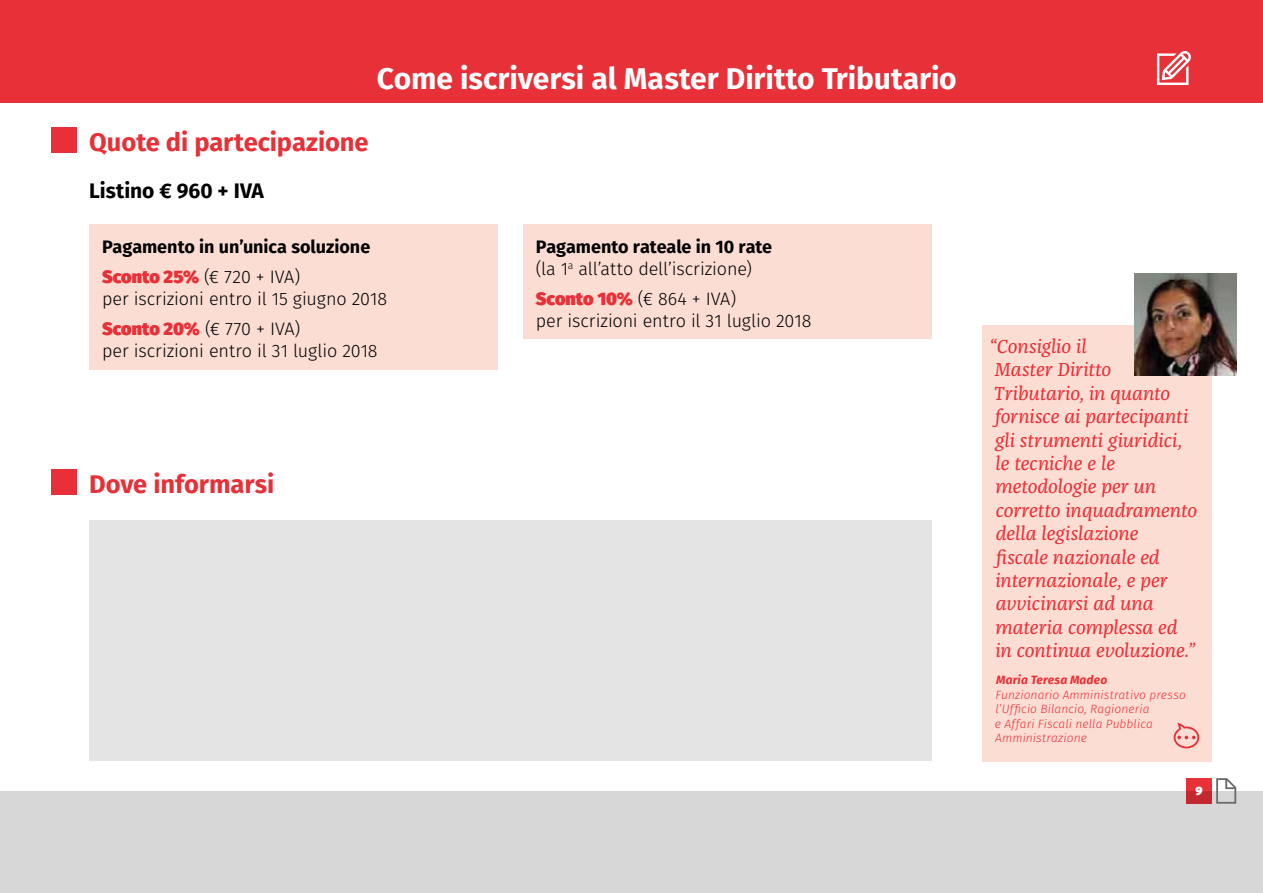
<style>
.page{position:relative;width:1263px;height:893px;background:#fff}
.page>*{position:absolute;margin:0;border:0;box-sizing:border-box;transform-origin:0 0}
.t1{font:700 30px "Fira Sans";letter-spacing:-.005em;color:#fff}
.t2{font:700 25.5px "Fira Sans";letter-spacing:-.005em;color:#e73037}
.t3{font:700 21px "Fira Sans";letter-spacing:-.005em;color:#000}
.t4{font:italic 19.5px/23.4px "Franziska Pro";color:#e73037}
.t5{font:300 18px/21.6px "Fira Sans";letter-spacing:-.005em;color:#000}
.t6{font:700 18px/30.2px "Fira Sans";letter-spacing:-.005em;color:#000}
.t7{font:italic 300 12px/14.4px "Fira Sans";letter-spacing:.01em;color:#e73037}
.t8{font:italic 700 12px "Fira Sans";letter-spacing:.015em;color:#e73037}
.t9{font:900 12px "Fira Sans";color:#fff}
.s1{font-weight:900;color:#e73037}
.s2{font-weight:300}
.s3{font-weight:700}
</style>
<div class="page">
<div style="left:0;top:0;width:1263px;height:102px;background:#e73037"></div>
<div style="left:0;top:791px;width:1263px;height:102px;background:#d7d7d7"></div>
<div style="left:982px;top:325px;width:230px;height:436px;background:#fcddd4"></div>
<img style="left:1134px;top:274px;width:102px;height:102px">
<svg style="left:1174px;top:723px;width:25px;height:25px"></svg>
<div style="left:89px;top:224px;width:408px;height:145px;background:#fcddd4"></div>
<div style="left:51px;top:128px;width:26px;height:25px;background:#e73037"></div>
<div style="left:51px;top:469px;width:26px;height:26px;background:#e73037"></div>
<div style="left:89px;top:520px;width:842px;height:241px;background:#e4e4e4"></div>
<svg style="left:1157px;top:51px;width:34px;height:34px"></svg>
<div style="left:523px;top:224px;width:408px;height:115px;background:#fcddd4"></div>
<svg style="left:1186px;top:778px;width:26px;height:26px"></svg>
<svg style="left:1216px;top:778px;width:20px;height:26px"></svg>
<h1 class="t1" style="left:377px;top:54px;width:581px">Come iscriversi al Master Diritto Tributario</h1>
<h2 class="t2" style="left:89px;top:121px;width:281px">Quote di partecipazione</h2>
<p class="t3" style="left:89px;top:173px;width:176px">Listino € 960 + IVA</p>
<p class="t6" style="left:102px;top:231px;width:270px">Pagamento in un’unica soluzione<br><span class="s1">Sconto 25%</span> <span class="s2">(€ 720 + IVA)</span></p>
<p class="t5" style="left:102px;top:284px;width:286px;line-height:30.2px">per iscrizioni entro il 15 giugno 2018<br><span class="s1">Sconto 20%</span> (€ 770 + IVA)</p>
<p class="t5" style="left:102px;top:339px;width:277px">per iscrizioni entro il 31 luglio 2018</p>
<h2 class="t2" style="left:89px;top:463px;width:186px">Dove informarsi</h2>
<p class="t5" style="left:536px;top:236px;width:238px"><span class="s3">Pagamento rateale in 10 rate </span>(la 1<sup>a</sup> all’atto dell’iscrizione)</p>
<p class="t5" style="left:536px;top:288px;width:277px"><span class="s1">Sconto 10%</span> (€ 864 + IVA)<br>per iscrizioni entro il 31 luglio 2018</p>
<p class="t4" style="left:989px;top:335px;width:209px">“Consiglio il<br>Master Diritto<br>Tributario, in quanto fornisce ai partecipanti gli strumenti giuridici,<br>le tecniche e le metodologie per un corretto inquadramento della legislazione<br>fiscale nazionale ed internazionale, e per avvicinarsi ad una materia complessa ed<br>in continua evoluzione.”</p>
<p class="t8" style="left:996px;top:670px;width:113px">Maria Teresa Madeo</p>
<p class="t7" style="left:995px;top:687px;width:192px">Funzionario Amministrativo presso l’Ufficio Bilancio, Ragioneria<br>e Affari Fiscali nella Pubblica<br>Amministrazione</p>
<p class="t9" style="left:1195px;top:780px;width:9px">9</p>
</div>
